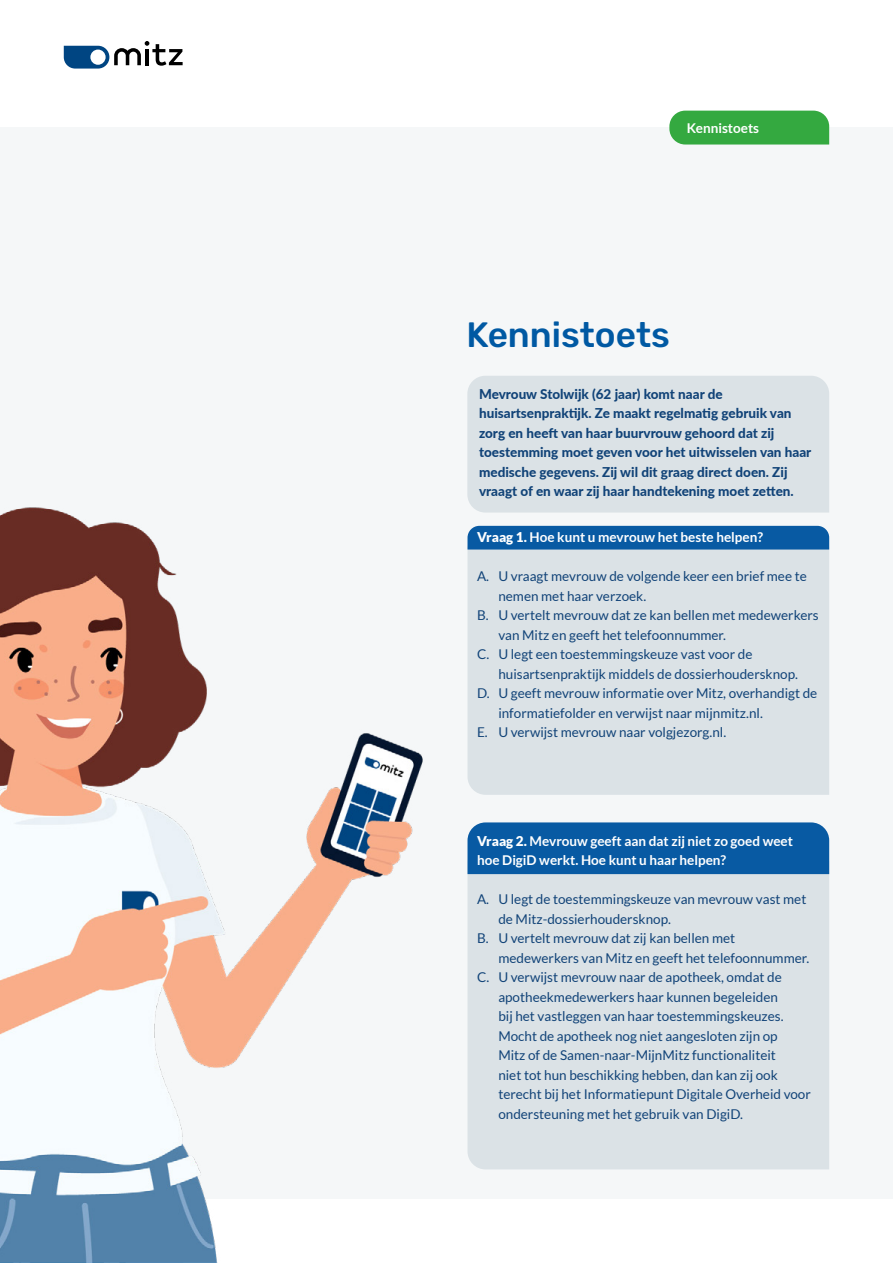
<style>
.page{position:relative;width:893px;height:1263px;background:#fff}
.page>*{position:absolute;margin:0;border:0;box-sizing:border-box;transform-origin:0 0}
.t1{font:500 35.25px "Rubik";color:#0059a3}
.t2{font:13.5px "Lato";color:#114378}
.t3{font:800 13.5px/19.5px "Lato";color:#114378}
.t4{font:700 13.5px/19.5px "Lato";color:#fff}
.s1{font-weight:900}
</style>
<div class="page">
<div style="left:0;top:128px;width:893px;height:1071px;background:#f5f7f8"></div>
<svg style="left:64px;top:41px;width:119px;height:28px"></svg>
<div style="left:669px;top:111px;width:160px;height:34px;background:#34a940"></div>
<img style="left:0;top:507px;width:423px;height:756px">
<div style="left:467px;top:874px;width:362px;height:295px;background:#dbe2e6"></div>
<div style="left:467px;top:549px;width:362px;height:246px;background:#dbe2e6"></div>
<div style="left:467px;top:822px;width:362px;height:52px;background:#085aa3"></div>
<div style="left:467px;top:526px;width:362px;height:23px;background:#085aa3"></div>
<div style="left:467px;top:376px;width:362px;height:136px;background:#dbe2e6"></div>
<p class="t4" style="left:687px;top:118px;width:74px">Kennistoets</p>
<h1 class="t1" style="left:466px;top:314px;width:205px">Kennistoets</h1>
<p class="t3" style="left:479px;top:384px;width:334px">Mevrouw Stolwijk (62 jaar) komt naar de huisartsenpraktijk. Ze maakt regelmatig gebruik van zorg en heeft van haar buurvrouw gehoord dat zij toestemming moet geven voor het uitwisselen van haar medische gegevens. Zij wil dit graag direct doen. Zij vraagt of en waar zij haar handtekening moet zetten.</p>
<p class="t4" style="left:477px;top:527px;width:288px"><span class="s1">Vraag 1.</span> Hoe kunt u mevrouw het beste helpen?</p>
<p class="t2" style="left:477px;top:569px;width:331px">A. U vraagt mevrouw de volgende keer een brief mee te</p>
<p class="t2" style="left:498px;top:588px;width:149px">nemen met haar verzoek.</p>
<p class="t2" style="left:477px;top:608px;width:343px">B. U vertelt mevrouw dat ze kan bellen met medewerkers</p>
<p class="t2" style="left:498px;top:627px;width:229px">van Mitz en geeft het telefoonnummer.</p>
<p class="t2" style="left:477px;top:647px;width:277px">C. U legt een toestemmingskeuze vast voor de</p>
<p class="t2" style="left:498px;top:666px;width:301px">huisartsenpraktijk middels de dossierhoudersknop.</p>
<p class="t2" style="left:477px;top:686px;width:342px">D. U geeft mevrouw informatie over Mitz, overhandigt de</p>
<p class="t2" style="left:498px;top:705px;width:266px">informatiefolder en verwijst naar mijnmitz.nl.</p>
<p class="t2" style="left:477px;top:725px;width:251px">E. U verwijst mevrouw naar volgjezorg.nl.</p>
<p class="t4" style="left:477px;top:831px;width:317px"><span class="s1">Vraag 2.</span> Mevrouw geeft aan dat zij niet zo goed weet hoe DigiD werkt. Hoe kunt u haar helpen?</p>
<p class="t2" style="left:477px;top:892px;width:331px">A. U legt de toestemmingskeuze van mevrouw vast met</p>
<p class="t2" style="left:498px;top:911px;width:174px">de Mitz-dossierhoudersknop.</p>
<p class="t2" style="left:477px;top:931px;width:260px">B. U vertelt mevrouw dat zij kan bellen met</p>
<p class="t2" style="left:498px;top:950px;width:312px">medewerkers van Mitz en geeft het telefoonnummer.</p>
<p class="t2" style="left:477px;top:970px;width:306px">C. U verwijst mevrouw naar de apotheek, omdat de</p>
<p class="t2" style="left:498px;top:989px;width:281px">apotheekmedewerkers haar kunnen begeleiden</p>
<p class="t2" style="left:498px;top:1009px;width:287px">bij het vastleggen van haar toestemmingskeuzes.</p>
<p class="t2" style="left:498px;top:1028px;width:281px">Mocht de apotheek nog niet aangesloten zijn op</p>
<p class="t2" style="left:498px;top:1048px;width:279px">Mitz of de Samen-naar-MijnMitz functionaliteit</p>
<p class="t2" style="left:498px;top:1067px;width:281px">niet tot hun beschikking hebben, dan kan zij ook</p>
<p class="t2" style="left:498px;top:1087px;width:314px">terecht bij het Informatiepunt Digitale Overheid voor</p>
<p class="t2" style="left:498px;top:1106px;width:246px">ondersteuning met het gebruik van DigiD.</p>
</div>
